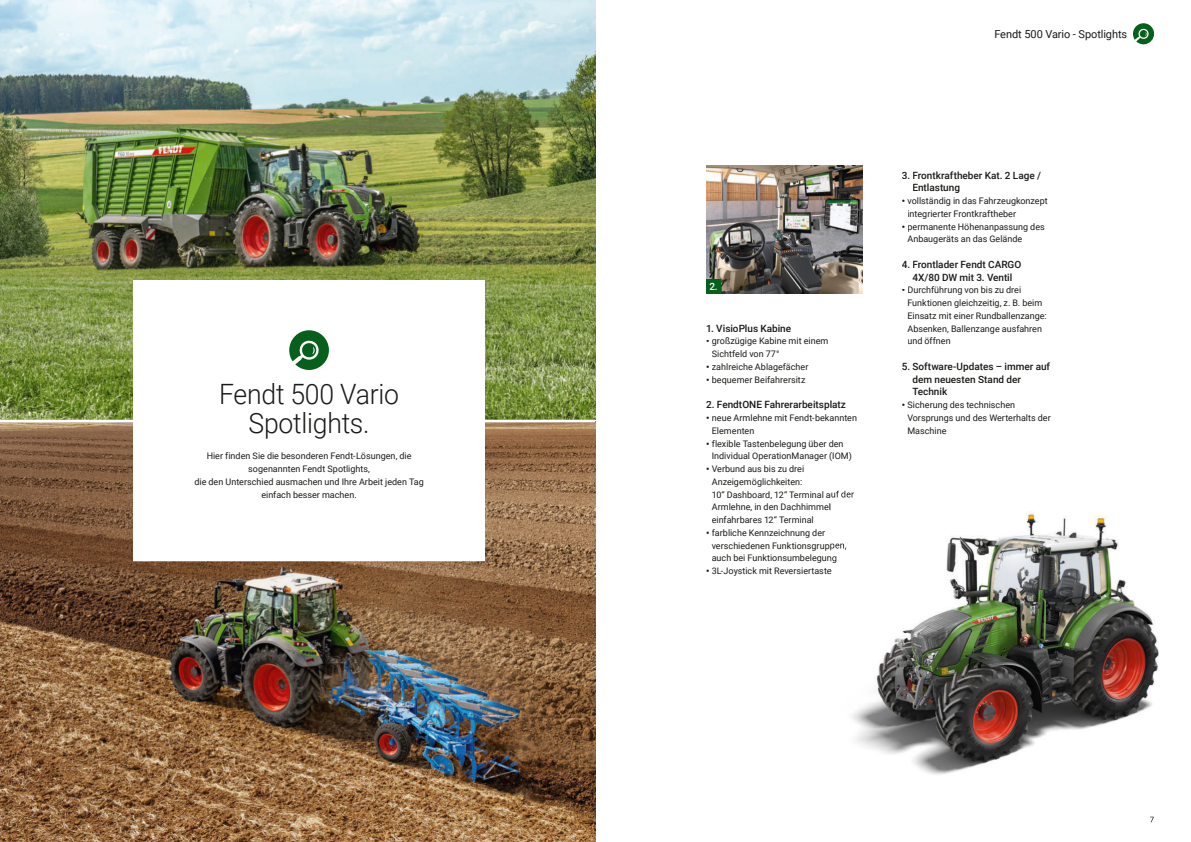
<style>
.page{position:relative;width:1191px;height:842px;background:#fff}
.page>*{position:absolute;margin:0;border:0;box-sizing:border-box;transform-origin:0 0}
.t1{font:300 28px "Roboto";letter-spacing:-.01em;color:#1a1a18;scale:.95 1}
.t2{font:11px "Roboto";letter-spacing:-.005em;color:#1a1a18}
.t3{font:500 10px/12.8px "Roboto";color:#1a1a18}
.t4{font:500 10px "Roboto";color:#fff}
.t5{font:9px/12.8px "Roboto";color:#1a1a18}
.s1{font-weight:900}
</style>
<div class="page">
<img style="left:0;top:0;width:595px;height:420px">
<img style="left:0;top:422px;width:595px;height:420px">
<div style="left:133px;top:281px;width:352px;height:280px;background:#fff"></div>
<svg style="left:289px;top:330px;width:40px;height:40px"></svg>
<img style="left:706px;top:166px;width:156px;height:127px">
<hr style="left:595px;top:0;width:1px;height:420px;background:#d9dada">
<hr style="left:595px;top:422px;width:1px;height:420px;background:#eceded">
<img style="left:831px;top:490px;width:328px;height:333px">
<div style="left:706px;top:279px;width:14px;height:14px;background:#06601c"></div>
<img style="left:831px;top:491px;width:23px;height:7px">
<svg style="left:831px;top:491px;width:12px;height:6px"></svg>
<img style="left:831px;top:542px;width:15px;height:8px">
<svg style="left:831px;top:554px;width:5px;height:22px"></svg>
<svg style="left:1150px;top:817px;width:3px;height:5px"></svg>
<svg style="left:1133px;top:23px;width:21px;height:21px"></svg>
<h1 class="t1" style="left:219px;top:383px;width:191px">Fendt 500 Vario</h1>
<h1 class="t1" style="left:249px;top:412px;width:129px">Spotlights.</h1>
<p class="t5" style="left:194px;top:450px;width:231px;text-align:center">Hier finden Sie die besonderen Fendt-Lösungen, die sogenannten Fendt Spotlights,<br>die den Unterschied ausmachen und Ihre Arbeit jeden Tag einfach besser machen.</p>
<p class="t2" style="left:994px;top:30px;width:134px">Fendt 500 Vario - Spotlights</p>
<p class="t4" style="left:709px;top:282px;width:10px">2.</p>
<p class="t3" style="left:706px;top:322px;width:87px">1. VisioPlus Kabine</p>
<p class="t5" style="left:711px;top:335px;width:118px;text-indent:-6px"><span class="s1">•</span> großzügige Kabine mit einem<br>Sichtfeld von 77°</p>
<p class="t5" style="left:706px;top:361px;width:104px"><span class="s1">•</span> zahlreiche Ablagefächer</p>
<p class="t5" style="left:706px;top:374px;width:101px"><span class="s1">•</span> bequemer Beifahrersitz</p>
<p class="t3" style="left:706px;top:399px;width:141px">2. FendtONE Fahrerarbeitsplatz</p>
<p class="t5" style="left:711px;top:412px;width:147px;text-indent:-6px"><span class="s1">•</span> neue Armlehne mit Fendt-bekannten<br>Elementen</p>
<p class="t5" style="left:711px;top:437px;width:142px;text-indent:-6px"><span class="s1">•</span> flexible Tastenbelegung über den<br>Individual OperationManager (IOM)</p>
<p class="t5" style="left:711px;top:463px;width:126px;text-indent:-6px"><span class="s1">•</span> Verbund aus bis zu drei<br>Anzeigemöglichkeiten:<br>10“ Dashboard, 12“ Terminal au<br>Armlehne, in den Dachhimmel einfahrbares 12“ Terminal</p>
<p class="t5" style="left:712px;top:527px;width:125px;text-indent:-6px"><span class="s1">•</span> farbliche Kennzeichnung der verschiedenen Funktionsgrupp auch bei Funktionsumbelegun</p>
<p class="t5" style="left:706px;top:565px;width:127px"><span class="s1">•</span> 3L-Joystick mit Reversiertaste</p>
<p class="t3" style="left:912px;top:169px;width:130px;text-indent:-11px">3. Frontkraftheber Kat. 2 Lage /<br>Entlastung</p>
<p class="t5" style="left:907px;top:195px;width:142px;text-indent:-6px"><span class="s1">•</span> vollständig in das Fahrzeugkonzept integrierter Frontkraftheber</p>
<p class="t5" style="left:907px;top:221px;width:139px;text-indent:-6px"><span class="s1">•</span> permanente Höhenanpassung des<br>Anbaugeräts an das Gelände</p>
<p class="t3" style="left:901px;top:259px;width:121px;text-align:center">4. Frontlader Fendt CARGO<br>4X/80 DW mit 3. Ventil</p>
<p class="t5" style="left:907px;top:284px;width:141px;text-indent:-6px"><span class="s1">•</span> Durchführung von bis zu drei<br>Funktionen gleichzeitig, z. B. beim<br>Einsatz mit einer Rundballenzange:<br>Absenken, Ballenzange ausfahren und öffnen</p>
<p class="t3" style="left:912px;top:361px;width:139px;text-indent:-11px">5. Software-Updates – immer auf dem neuesten Stand der<br>Technik</p>
<p class="t5" style="left:907px;top:399px;width:145px;text-indent:-6px"><span class="s1">•</span> Sicherung des technischen<br>Vorsprungs und des Werterhalts der<br>Maschine</p>
</div>
